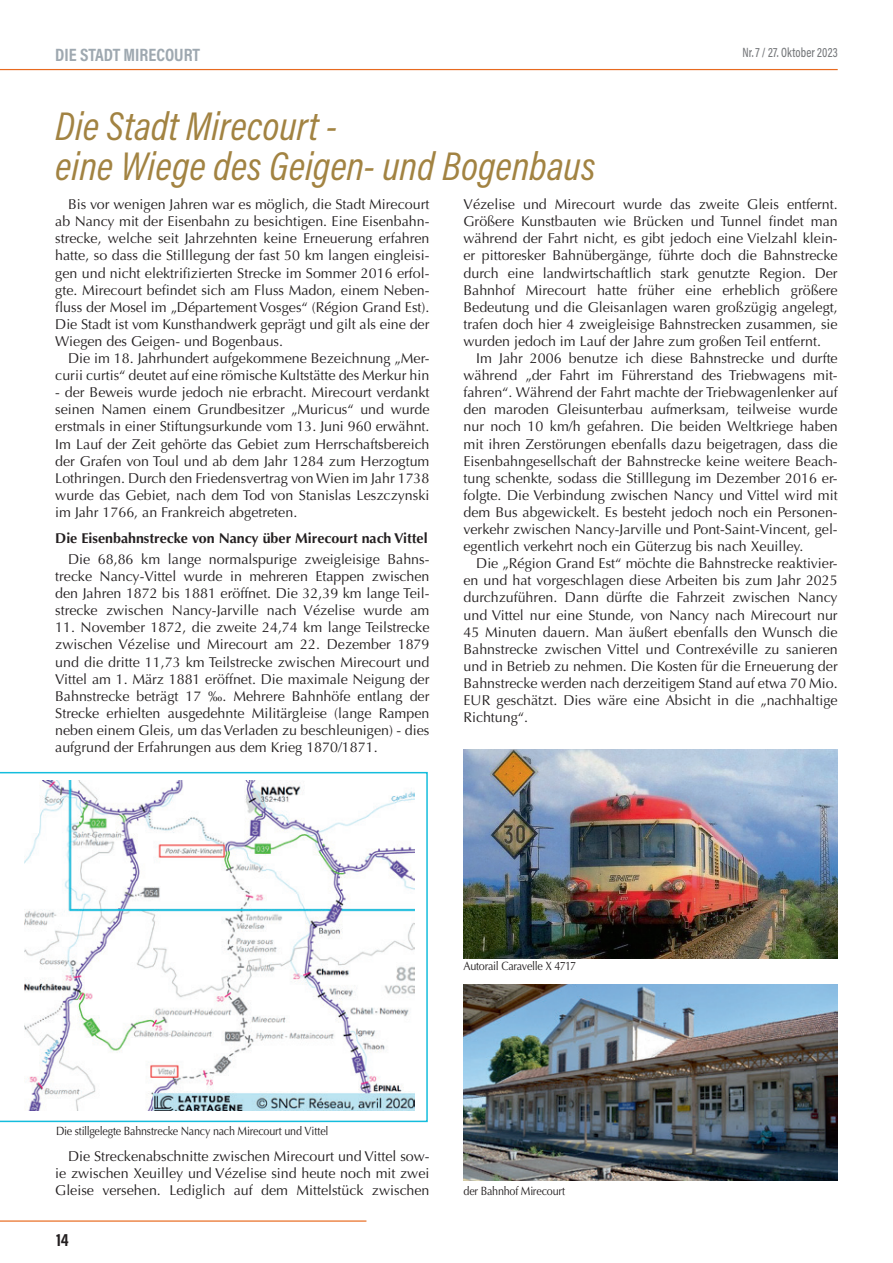
<style>
.page{position:relative;width:893px;height:1263px;background:#fff}
.page>*{position:absolute;margin:0;border:0;box-sizing:border-box;transform-origin:0 0}
.t1{font:italic 40.5px/40.5px "Acumin Pro Cond";color:#a28342}
.t2{font:700 18px "Acumin Pro Cond";color:#9ea8b0}
.t3{font:700 18px "Acumin Pro Cond";color:#231f20}
.t4{font:14.25px/17.1px "Optima";color:#231f20;text-align:justify}
.t5{font:700 14.25px "Optima";color:#231f20}
.t6{font:500 13.5px "Acumin Pro Cond";letter-spacing:.01em;color:#76787b;scale:.9 1}
.t7{font:12px "Optima LT Std";letter-spacing:-.025em;color:#231f20;scale:.9 1}
</style>
<div class="page">
<hr style="left:0;top:1220px;width:366px;height:2px;background:#e86a1f">
<hr style="left:0;top:69px;width:838px;height:1px;background:#e86a1f">
<svg style="left:0;top:772px;width:428px;height:350px"></svg>
<img style="left:463px;top:750px;width:375px;height:208px">
<img style="left:463px;top:985px;width:375px;height:195px">
<p class="t2" style="left:55px;top:43px;width:146px">DIE STADT MIRECOURT</p>
<h1 class="t1" style="left:55px;top:105px;width:542px">Die Stadt Mirecourt -<br>eine Wiege des Geigen- und Bogenbaus</h1>
<p class="t6" style="left:742px;top:44px;width:107px">Nr.7 / 27. Oktober 2023</p>
<p class="t4" style="left:55px;top:196px;width:376px;text-indent:13px">Bis vor wenigen Jahren war es möglich, die Stadt Mirecourt ab Nancy mit der Eisenbahn zu besichtigen. Eine Eisenbahn&shy;strecke, welche seit Jahrzehnten keine Erneuerung erfahren hatte, so dass die Stilllegung der fast 50 km langen eingleisi&shy;gen und nicht elektrifizierten Strecke im Sommer 2016 erfol&shy;gte. Mirecourt befindet sich am Fluss Madon, einem Neben&shy;fluss der Mosel im „Département Vosges“ (Région Grand Est).<br>Die Stadt ist vom Kunsthandwerk geprägt und gilt als eine der Wiegen des Geigen- und Bogenbaus.</p>
<p class="t4" style="left:55px;top:350px;width:376px;text-align:right">Die im 18. Jahrhundert aufgekommene Bezeichnung „Mer&shy;curii curtis“ deutet auf eine römische Kultstätte des Merkur hin</p>
<p class="t4" style="left:55px;top:384px;width:376px">- der Beweis wurde jedoch nie erbracht. Mirecourt verdankt seinen Namen einem Grundbesitzer „Muricus“ und wurde erstmals in einer Stiftungsurkunde vom 13. Juni 960 erwähnt.<br>Im Lauf der Zeit gehörte das Gebiet zum Herrschaftsbereich der Grafen von Toul und ab dem Jahr 1284 zum Herzogtum Lothringen. Durch den Friedensvertrag von Wien im Jahr 1738 wurde das Gebiet, nach dem Tod von Stanislas Leszczynski im Jahr 1766, an Frankreich abgetreten.</p>
<p class="t5" style="left:55px;top:529px;width:374px">Die Eisenbahnstrecke von Nancy über Mirecourt nach Vittel</p>
<p class="t4" style="left:55px;top:551px;width:376px;text-indent:13px">Die 68,86 km lange normalspurige zweigleisige Bahns&shy;trecke Nancy-Vittel wurde in mehreren Etappen zwischen den Jahren 1872 bis 1881 eröffnet. Die 32,39 km lange Teil&shy;strecke zwischen Nancy-Jarville nach Vézelise wurde am</p>
<p class="t4" style="left:55px;top:619px;width:376px">11. November 1872, die zweite 24,74 km lange Teilstrecke zwischen Vézelise und Mirecourt am 22. Dezember 1879 und die dritte 11,73 km Teilstrecke zwischen Mirecourt und Vittel am 1. März 1881 eröffnet. Die maximale Neigung der Bahnstrecke beträgt 17 ‰. Mehrere Bahnhöfe entlang der Strecke erhielten ausgedehnte Militärgleise (lange Rampen neben einem Gleis, um das Verladen zu beschleunigen) - dies aufgrund der Erfahrungen aus dem Krieg 1870/1871.</p>
<p class="t4" style="left:463px;top:196px;width:376px">Vézelise und Mirecourt wurde das zweite Gleis entfernt.<br>Größere Kunstbauten wie Brücken und Tunnel findet man während der Fahrt nicht, es gibt jedoch eine Vielzahl klein&shy;er pittoresker Bahnübergänge, führte doch die Bahnstrecke durch eine landwirtschaftlich stark genutzte Region. Der Bahnhof Mirecourt hatte früher eine erheblich größere Bedeutung und die Gleisanlagen waren großzügig angelegt, trafen doch hier 4 zweigleisige Bahnstrecken zusammen, sie wurden jedoch im Lauf der Jahre zum großen Teil entfernt.</p>
<p class="t4" style="left:463px;top:350px;width:376px;text-indent:13px">Im Jahr 2006 benutze ich diese Bahnstrecke und durfte während „der Fahrt im Führerstand des Triebwagens mit&shy;fahren“. Während der Fahrt machte der Triebwagenlenker auf den maroden Gleisunterbau aufmerksam, teilweise wurde nur noch 10 km/h gefahren. Die beiden Weltkriege haben mit ihren Zerstörungen ebenfalls dazu beigetragen, dass die Eisenbahngesellschaft der Bahnstrecke keine weitere Beach&shy;tung schenkte, sodass die Stilllegung im Dezember 2016 er&shy;folgte. Die Verbindung zwischen Nancy und Vittel wird mit dem Bus abgewickelt. Es besteht jedoch noch ein Personen&shy;verkehr zwischen Nancy-Jarville und Pont-Saint-Vincent, gel&shy;egentlich verkehrt noch ein Güterzug bis nach Xeuilley.</p>
<p class="t4" style="left:463px;top:555px;width:376px;text-indent:13px">Die „Région Grand Est“ möchte die Bahnstrecke reaktivier&shy;en und hat vorgeschlagen diese Arbeiten bis zum Jahr 2025 durchzuführen. Dann dürfte die Fahrzeit zwischen Nancy und Vittel nur eine Stunde, von Nancy nach Mirecourt nur 45 Minuten dauern. Man äußert ebenfalls den Wunsch die Bahnstrecke zwischen Vittel und Contrexéville zu sanieren und in Betrieb zu nehmen. Die Kosten für die Erneuerung der Bahnstrecke werden nach derzeitigem Stand auf etwa 70 Mio.<br>EUR geschätzt. Dies wäre eine Absicht in die „nachhaltige Richtung“.</p>
<p class="t7" style="left:463px;top:959px;width:127px">Autorail Caravelle X 4717</p>
<p class="t7" style="left:56px;top:1124px;width:304px">Die stillgelegte Bahnstrecke Nancy nach Mirecourt und Vittel</p>
<p class="t4" style="left:55px;top:1147px;width:376px;text-indent:13px">Die Streckenabschnitte zwischen Mirecourt und Vittel sow&shy;ie zwischen Xeuilley und Vézelise sind heute noch mit zwei Gleise versehen. Lediglich auf dem Mittelstück zwischen</p>
<p class="t3" style="left:56px;top:1228px;width:14px">14</p>
<p class="t7" style="left:463px;top:1184px;width:115px">der Bahnhof Mirecourt</p>
</div>
